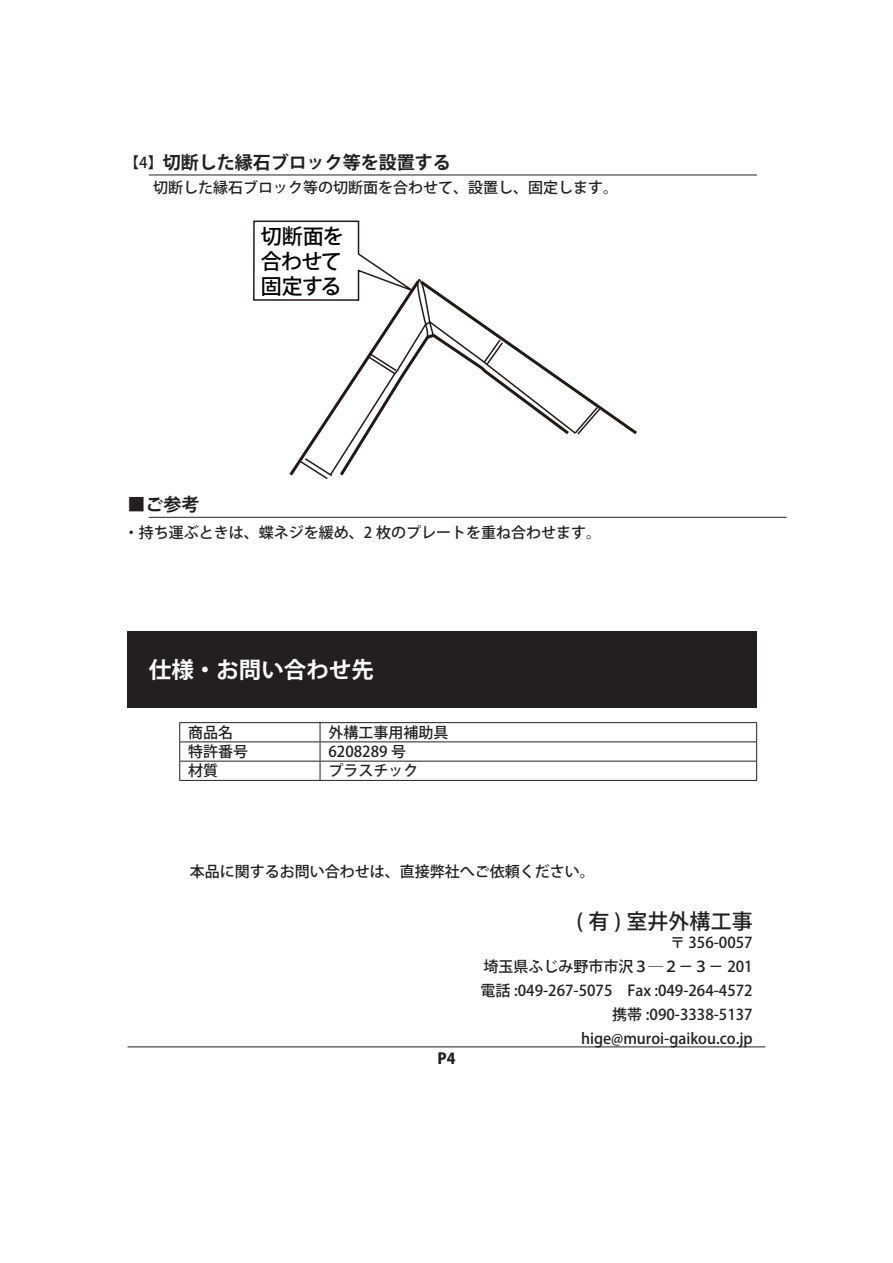
<style>
.page{position:relative;width:893px;height:1263px;background:#fff}
.page>*{position:absolute;margin:0;border:0;box-sizing:border-box;transform-origin:0 0}
.白抜きタイトル{font:700 22.5px "Koz Go Pro";color:#fff}
.t1{font:500 21px/25.2px "Koz Go Pro";letter-spacing:-.03em;color:#000;text-align:justify}
.本文{font:500 21px "Koz Go Pro";color:#231f20}
.本文見出し{font:700 18px "Koz Go Pro";color:#231f20}
.本文-2{font:500 15px "Koz Go Pro";color:#231f20}
.本文見出し-2{font:500 15px "Koz Go Pro";color:#231f20}
.本文インデントなし{font:500 15px "Koz Go Pro";color:#231f20}
.t2{font:800 15px "Koz Go Pro";color:#231f20}
.s1{font-weight:500;font-size:15px}
</style>
<div class="page">
<hr style="left:128px;top:1047px;width:637px;height:1px;background:#231f20">
<hr style="left:149px;top:175px;width:608px;height:1px;background:#231f20">
<svg style="left:253px;top:220px;width:384px;height:260px"></svg>
<hr style="left:149px;top:517px;width:638px;height:1px;background:#231f20">
<hr style="left:179px;top:722px;width:141px;height:1px;background:#231f20">
<hr style="left:320px;top:722px;width:437px;height:1px;background:#231f20">
<hr style="left:179px;top:741px;width:141px;height:1px;background:#231f20">
<hr style="left:320px;top:741px;width:437px;height:1px;background:#231f20">
<hr style="left:179px;top:761px;width:141px;height:1px;background:#231f20">
<svg style="left:179px;top:723px;width:1px;height:57px"></svg>
<hr style="left:320px;top:761px;width:437px;height:1px;background:#231f20">
<svg style="left:320px;top:723px;width:1px;height:57px"></svg>
<svg style="left:756px;top:723px;width:1px;height:57px"></svg>
<hr style="left:179px;top:780px;width:141px;height:1px;background:#231f20">
<hr style="left:320px;top:780px;width:437px;height:1px;background:#231f20">
<div style="left:128px;top:631px;width:629px;height:77px;background:#231f20"></div>
<p class="本文見出し" style="left:124px;top:151px;width:328px"><span class="s1">【4】</span>切断した縁石ブロック等を設置する</p>
<p class="本文見出し-2" style="left:153px;top:178px;width:467px">切断した縁石ブロック等の切断面を合わせて、設置し、固定します。</p>
<p class="t1" style="left:261px;top:225px;width:85px">切断面を合わせて固定する</p>
<p class="本文見出し" style="left:128px;top:493px;width:73px">■ご参考</p>
<p class="本文-2" style="left:124px;top:523px;width:479px">・持ち運ぶときは、蝶ネジを緩め、2 枚のプレートを重ね合わせます。</p>
<p class="白抜きタイトル" style="left:149px;top:655px;width:226px">仕様・お問い合わせ先</p>
<p class="本文インデントなし" style="left:188px;top:723px;width:46px">商品名</p>
<p class="本文インデントなし" style="left:329px;top:723px;width:121px">外構工事用補助具</p>
<p class="本文インデントなし" style="left:188px;top:742px;width:61px">特許番号</p>
<p class="本文インデントなし" style="left:329px;top:742px;width:79px">6208289 号</p>
<p class="本文インデントなし" style="left:188px;top:761px;width:31px">材質</p>
<p class="本文インデントなし" style="left:329px;top:761px;width:91px">プラスチック</p>
<p class="本文-2" style="left:190px;top:862px;width:406px">本品に関するお問い合わせは、直接弊社へご依頼ください。</p>
<p class="本文" style="left:576px;top:908px;width:178px">( 有 ) 室井外構工事</p>
<p class="本文-2" style="left:670px;top:932px;width:84px">〒 356-0057</p>
<p class="本文-2" style="left:484px;top:956px;width:271px">埼玉県ふじみ野市市沢３―２－３－ 201</p>
<p class="本文-2" style="left:480px;top:980px;width:274px">電話 :049-267-5075　Fax :049-264-4572</p>
<p class="本文-2" style="left:612px;top:1004px;width:142px">携帯 :090-3338-5137</p>
<p class="本文-2" style="left:581px;top:1028px;width:173px">hige@muroi-gaikou.co.jp</p>
<p class="t2" style="left:437px;top:1049px;width:19px">P4</p>
</div>
